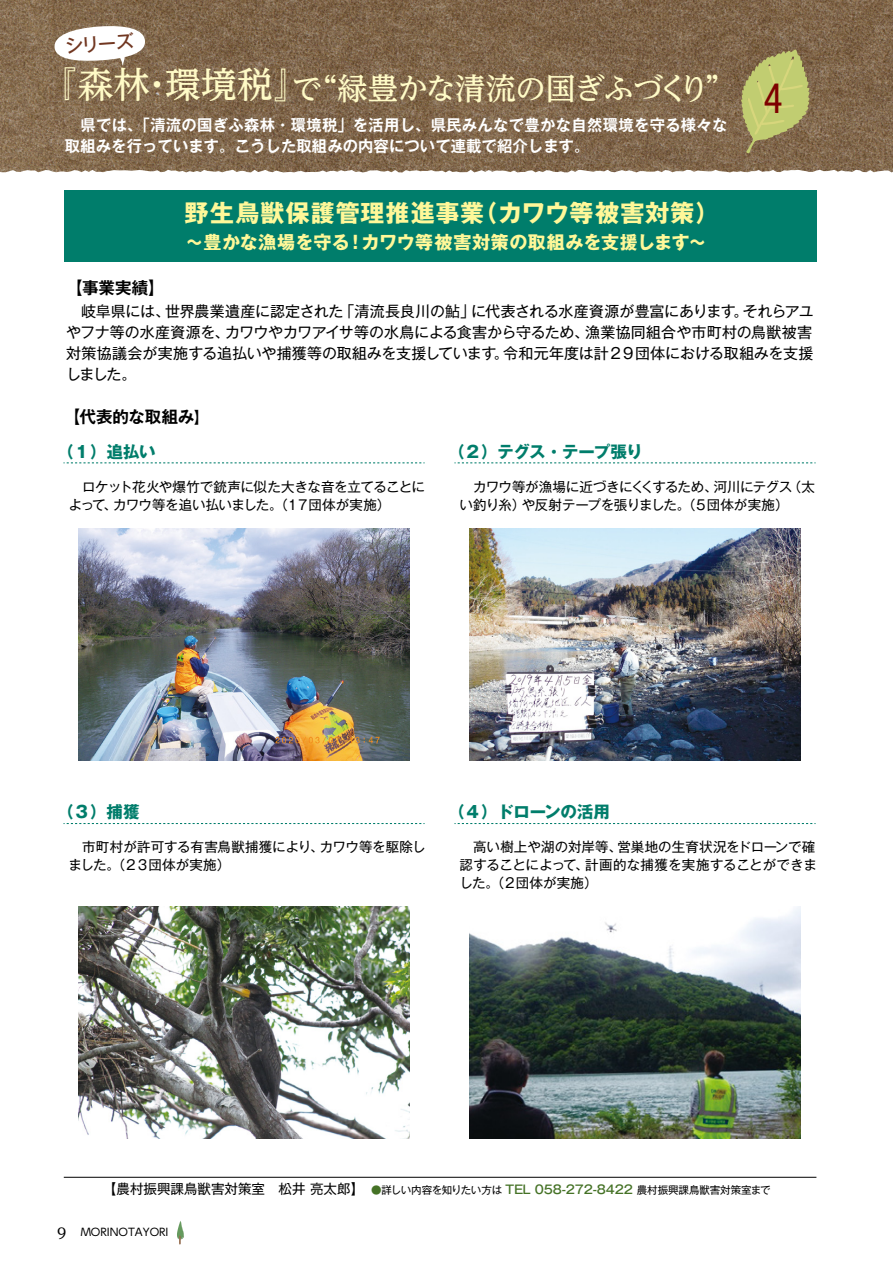
<style>
.page{position:relative;width:893px;height:1263px;background:#fff}
.page>*{position:absolute;margin:0;border:0;box-sizing:border-box;transform-origin:0 0}
.t1{font:37.35px "Gothic MB101 Pro";color:#7e0000}
.t2{font:500 36px "UD Reimin Pro";color:#fffbc7}
.t3{font:500 30.6px "UD Reimin Pro";letter-spacing:-.045em;color:#fffbc7}
.t4{font:700 24px "Gothic MB101 Pr 5";letter-spacing:.04em;color:#fff899}
.t5{font:500 18.3px "Gothic MB101 Pro";color:#713721}
.t6{font:700 18px "Gothic MB101 Pr 5";letter-spacing:.02em;color:#fff899}
.t7{font:700 16.5px "Gothic MB101 Pro";letter-spacing:-.02em;color:#007d6b}
.t8{font:700 16.5px "Gothic MB101 Pro De";color:#000}
.t9{font:700 16.5px "Gothic MB101 Pro";letter-spacing:-.04em;color:#007d6b}
.t10{font:700 15.75px/21px "Gothic MB101 Pr 5 De";letter-spacing:.025em;color:#fff}
.t11{font:15px/21px "Gothic MB101 Pro";letter-spacing:-.01em;color:#000}
.t12{font:15px "Gothic MB101 Pro";letter-spacing:.015em;color:#000}
.t13{font:500 15px "UD Reimin Pr 6";color:#000}
.t14{font:13.5px/18px "Gothic MB101 Pro";letter-spacing:-.01em;color:#000}
.t15{font:13.5px/18px "Gothic MB101 Pro";letter-spacing:.01em;color:#000}
.t16{font:13.5px "Gothic MB101 Pro";letter-spacing:-.04em;color:#000}
.t17{font:500 12px "Gothic MB101 Pro";letter-spacing:-.01em;color:#457226}
.t18{font:10.5px "Gothic MB101 Pro";letter-spacing:-.01em;color:#000}
.t19{font:10.5px "Gothic MB101 Pro";letter-spacing:-.04em;color:#000}
.t20{font:10.5px "UD Shin Go Pro";color:#000}
.s1{font-size:36px}
.s2{font-size:15px}
.s3{font-size:10.5px;color:#457226}
</style>
<div class="page">
<img style="left:0;top:0;width:893px;height:172px">
<svg style="left:54px;top:25px;width:92px;height:41px"></svg>
<svg style="left:741px;top:49px;width:70px;height:105px;background:#a9a663"></svg>
<hr style="left:64px;top:1177px;width:752px;height:1px;background:#000">
<div style="left:64px;top:191px;width:752px;height:71px;background:#007d6b"></div>
<svg style="left:64px;top:462px;width:360px;height:1px"></svg>
<img style="left:79px;top:528px;width:330px;height:232px">
<img style="left:470px;top:528px;width:330px;height:232px">
<img style="left:470px;top:906px;width:330px;height:233px">
<img style="left:79px;top:906px;width:330px;height:233px">
<svg style="left:64px;top:823px;width:360px;height:1px"></svg>
<svg style="left:454px;top:823px;width:361px;height:1px"></svg>
<svg style="left:454px;top:462px;width:361px;height:1px"></svg>
<svg style="left:177px;top:1221px;width:7px;height:23px"></svg>
<h3 class="t5" style="left:64px;top:31px;width:71px;rotate:-4deg">シリーズ</h3>
<h2 class="t2" style="left:40px;top:55px;width:234px">『森林環境税</h2>
<h3 class="t3" style="left:274px;top:64px;width:463px">“で<span class="s1">』</span> 緑豊かな清流の国ぎふづくり“</h3>
<h2 class="t2" style="left:139px;top:55px;width:37px">・</h2>
<p class="t10" style="left:65px;top:113px;width:664px">　県では、「清流の国ぎふ森林・環境税」を活用し、県民みんなで豊かな自然環境を守る様々な取組みを行っています。こうした取組みの内容について連載で紹介します。</p>
<p class="t8" style="left:66px;top:274px;width:100px">【事業実績【</p>
<h3 class="t4" style="left:185px;top:192px;width:301px">野生鳥獣保護管理推進事業</h3>
<h3 class="t6" style="left:362px;top:227px;width:346px">カワウ等被害対策の取組みを支援します~</h3>
<h3 class="t4" style="left:473px;top:192px;width:248px">（カワウ等被害対策(</h3>
<h3 class="t6" style="left:185px;top:227px;width:166px">～豊かな漁場を守る</h3>
<h3 class="t6" style="left:347px;top:227px;width:19px">！</h3>
<h1 class="t1" style="left:764px;top:68px;width:20px">4</h1>
<p class="t12" style="left:340px;top:299px;width:137px">「清流長良川の鮎」</p>
<p class="t11" style="left:471px;top:299px;width:266px">に代表される水産資源が豊富にあります</p>
<p class="t11" style="left:165px;top:299px;width:180px">世界農業遺産に認定された</p>
<p class="t11" style="left:66px;top:299px;width:106px">　岐阜県には、</p>
<p class="t11" style="left:743px;top:299px;width:73px">それらアユ</p>
<p class="t11" style="left:733px;top:299px;width:16px">。</p>
<p class="t11" style="left:225px;top:320px;width:365px">カワウやカワアイサ等の水鳥による食害から守るため、</p>
<p class="t12" style="left:585px;top:320px;width:229px">漁業協同組合や市町村の鳥獣被害</p>
<p class="t11" style="left:66px;top:320px;width:165px">やフナ等の水産資源を、</p>
<p class="t11" style="left:66px;top:341px;width:432px">対策協議会が実施する追払いや捕獲等の取組みを支援していますしました。</p>
<p class="t8" style="left:64px;top:403px;width:146px">【代表的な取組み<span class="s2">【</span></p>
<p class="t11" style="left:503px;top:341px;width:312px">令和元年度は計２９団体における取組みを支援</p>
<p class="t11" style="left:494px;top:341px;width:16px">。</p>
<p class="t7" style="left:57px;top:438px;width:100px">（１）追払い</p>
<p class="t9" style="left:448px;top:438px;width:196px">（２）テグス・テープ張り</p>
<p class="t14" style="left:286px;top:476px;width:141px;text-indent:-217px">　ロケット花火や爆竹で銃声に似た大きな音を立てることに<br>１７団体が実施(</p>
<p class="t16" style="left:113px;top:493px;width:176px">カワウ等を追い払いました。（</p>
<p class="t14" style="left:69px;top:494px;width:38px">よって</p>
<p class="t14" style="left:104px;top:494px;width:15px">、</p>
<p class="t14" style="left:522px;top:476px;width:268px;text-indent:-62px">　カワウ等が漁場に近づきにくくするため、<br>や反射テープを張りました。（５団体が実施(</p>
<p class="t14" style="left:714px;top:476px;width:80px">河川にテグス</p>
<p class="t14" style="left:788px;top:476px;width:29px">（太</p>
<p class="t14" style="left:460px;top:494px;width:67px">い釣り糸）</p>
<p class="t7" style="left:57px;top:798px;width:84px">（３）捕獲</p>
<p class="t7" style="left:448px;top:798px;width:163px">（４）ドローンの活用</p>
<p class="t14" style="left:69px;top:836px;width:256px">　市町村が許可する有害鳥獣捕獲により、ました。（２３団体が実施(</p>
<p class="t14" style="left:320px;top:836px;width:107px">カワウ等を駆除し</p>
<p class="t15" style="left:585px;top:836px;width:233px;text-indent:-126px">　高い樹上や湖の対岸等、<br>計画的な捕獲を実施することができま</p>
<p class="t14" style="left:618px;top:836px;width:199px">営巣地の生育状況をドローンで確</p>
<p class="t14" style="left:460px;top:854px;width:139px">認することによって、した。（２団体が実施(</p>
<p class="t13" style="left:57px;top:1221px;width:11px">9</p>
<p class="t14" style="left:103px;top:1178px;width:280px">【農村振興課鳥獣害対策室　松井亮太郎】　<span class="s3">●</span></p>
<p class="t17" style="left:504px;top:1180px;width:130px">ＴＥＬ 058-272-8422</p>
<p class="t18" style="left:637px;top:1182px;width:135px">農村振興課鳥獣害対策室まで</p>
<p class="t19" style="left:382px;top:1182px;width:122px">詳しい内容を知りたい方は</p>
<p class="t20" style="left:81px;top:1224px;width:89px">MORINOTAYORI</p>
</div>
